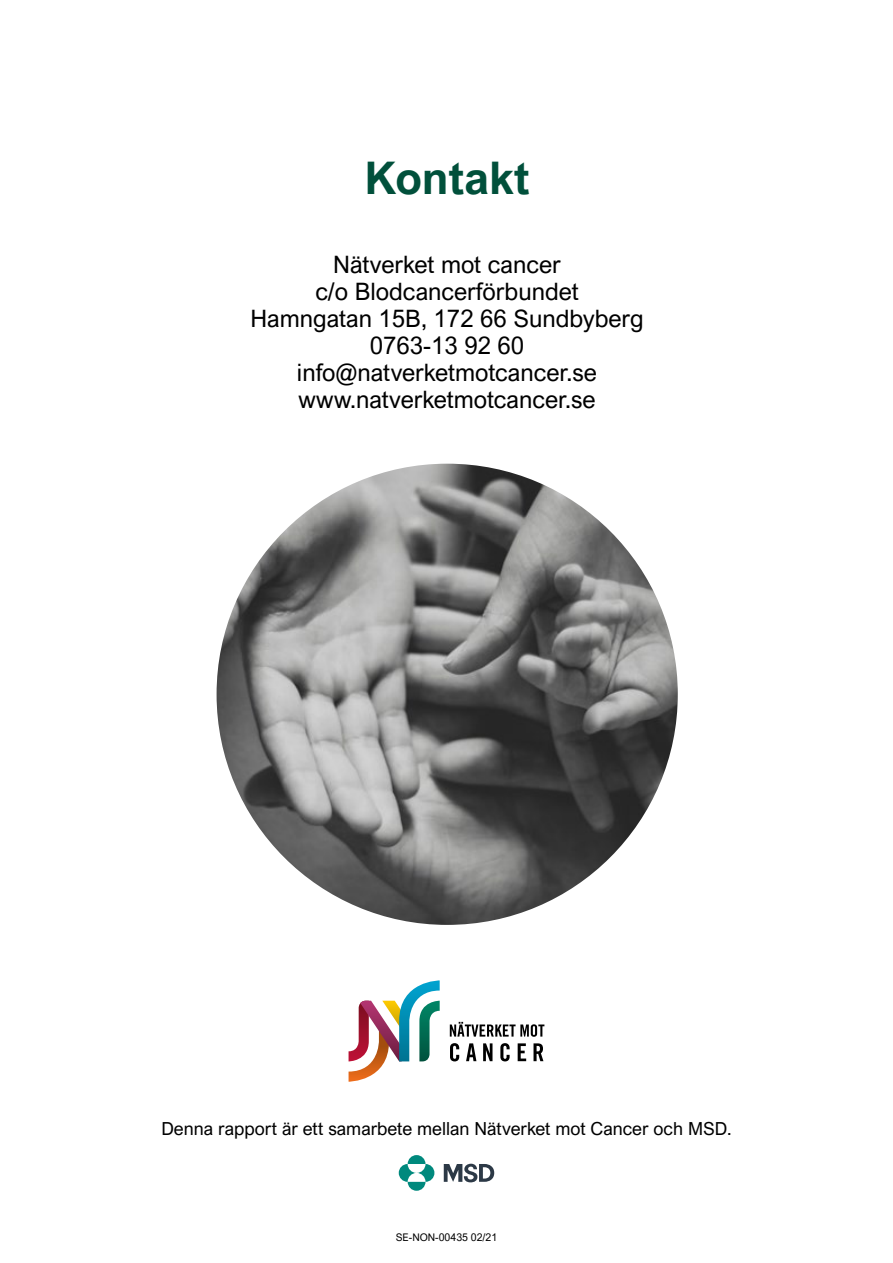
<style>
.page{position:relative;width:893px;height:1263px;background:#fff}
.page>*{position:absolute;margin:0;border:0;box-sizing:border-box;transform-origin:0 0}
.t1{font:700 45px "Arial Nova";color:#01503b}
.t2{font:24px/27px "Arial Nova";color:#000;text-align:center}
.t3{font:18px "Arial Nova";color:#000}
.t4{font:10.5px "Arial Nova";color:#000}
</style>
<div class="page">
<svg style="left:216px;top:463px;width:462px;height:720px"></svg>
<img style="left:217px;top:464px;width:461px;height:461px;border-radius:231px">
<svg style="left:399px;top:1155px;width:35px;height:36px"></svg>
<svg style="left:444px;top:1164px;width:50px;height:18px"></svg>
<h1 class="t1" style="left:364px;top:152px;width:167px">Kontakt</h1>
<p class="t2" style="left:250px;top:251px;width:395px">Nätverket mot cancer<br>c/o Blodcancerförbundet<br>Hamngatan 15B, 172 66 Sundbyberg<br>0763-13 92 60 info@natverketmotcancer.se www.natverketmotcancer.se</p>
<p class="t3" style="left:161px;top:1118px;width:572px">Denna rapport är ett samarbete mellan Nätverket mot Cancer och MSD.</p>
<p class="t4" style="left:396px;top:1232px;width:103px">SE-NON-00435 02/21</p>
</div>
